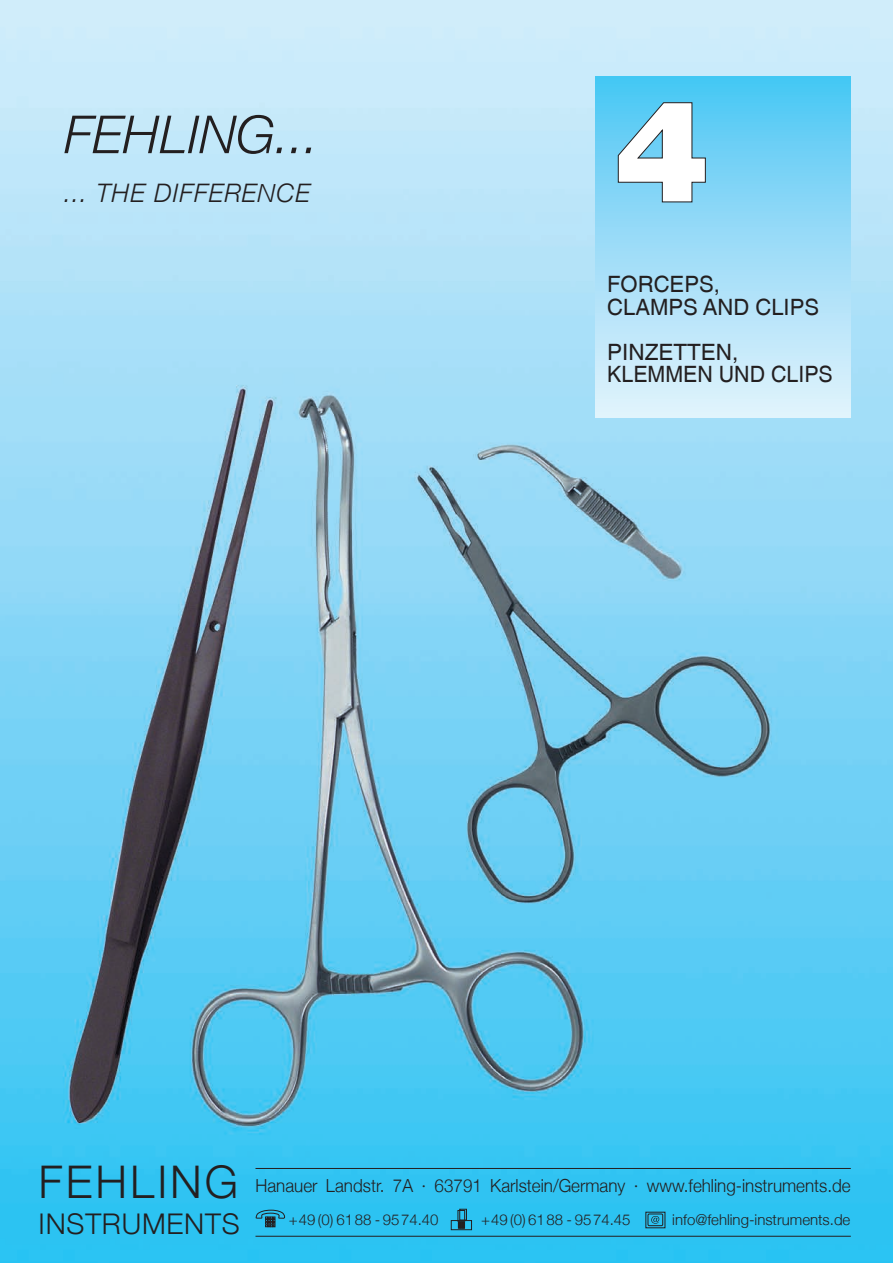
<style>
.page{position:relative;width:893px;height:1263px;background:#fff}
.page>*{position:absolute;margin:0;border:0;box-sizing:border-box;transform-origin:0 0}
.t1{font:900 142.5px "Helvetica Neue";color:#fff}
.t2{font:italic 300 52.5px "Helvetica Neue";color:#231f20}
.t3{font:300 45px "Helvetica Neue";letter-spacing:.065em;color:#231f20}
.t4{font:300 28.5px "Helvetica Neue";letter-spacing:.03em;color:#231f20}
.t5{font:italic 300 25.5px "Helvetica Neue";letter-spacing:.04em;color:#231f20}
.t6{font:22.5px/22.5px "Helvetica";color:#231f20}
.t7{font:300 18px "Helvetica Neue";color:#231f20;scale:.95 1}
.t8{font:300 15px "Helvetica Neue";color:#231f20}
</style>
<div class="page">
<img style="left:0;top:0;width:893px;height:1263px">
<div style="left:596px;top:77px;width:255px;height:340px;background:linear-gradient(to bottom,#4cc6f4,#e6f2fc)"></div>
<svg style="left:617px;top:102px;width:89px;height:101px"></svg>
<hr style="left:255px;top:1168px;width:596px;height:1px;background:#231f20">
<hr style="left:255px;top:1236px;width:596px;height:1px;background:#231f20">
<svg style="left:255px;top:1209px;width:30px;height:18px"></svg>
<div style="left:459px;top:1209px;width:8px;height:11px;border:1px solid #231f20"></div>
<div style="left:458px;top:1210px;width:7px;height:11px;border:1px solid #231f20"></div>
<div style="left:451px;top:1220px;width:21px;height:10px;border:1px solid #231f20"></div>
<svg style="left:458px;top:1221px;width:7px;height:7px"></svg>
<div style="left:648px;top:1213px;width:15px;height:13px;border:1px solid #231f20"></div>
<svg style="left:651px;top:1216px;width:8px;height:7px"></svg>
<h2 class="t2" style="left:64px;top:103px;width:256px">FEHLING...</h2>
<h3 class="t5" style="left:64px;top:177px;width:247px">... THE DIFFERENCE</h3>
<h1 class="t1" style="left:614px;top:66px;width:97px">4</h1>
<p class="t6" style="left:607px;top:273px;width:213px">FORCEPS,<br>CLAMPS AND CLIPS</p>
<p class="t6" style="left:607px;top:341px;width:227px">PINZETTEN,<br>KLEMMEN UND CLIPS</p>
<h3 class="t3" style="left:39px;top:1154px;width:201px">FEHLING</h3>
<h3 class="t4" style="left:39px;top:1207px;width:203px">INSTRUMENTS</h3>
<p class="t7" style="left:255px;top:1175px;width:628px">Hanauer Landstr. 7A · 63791 Karlstein/Germany · www.fehling-instruments.de</p>
<p class="t8" style="left:289px;top:1211px;width:151px">+49 (0) 6188 - 9574.40</p>
<p class="t8" style="left:481px;top:1211px;width:151px">+49 (0) 6188 - 9574.45</p>
<p class="t8" style="left:672px;top:1211px;width:180px">info@fehling-instruments.de</p>
</div>
